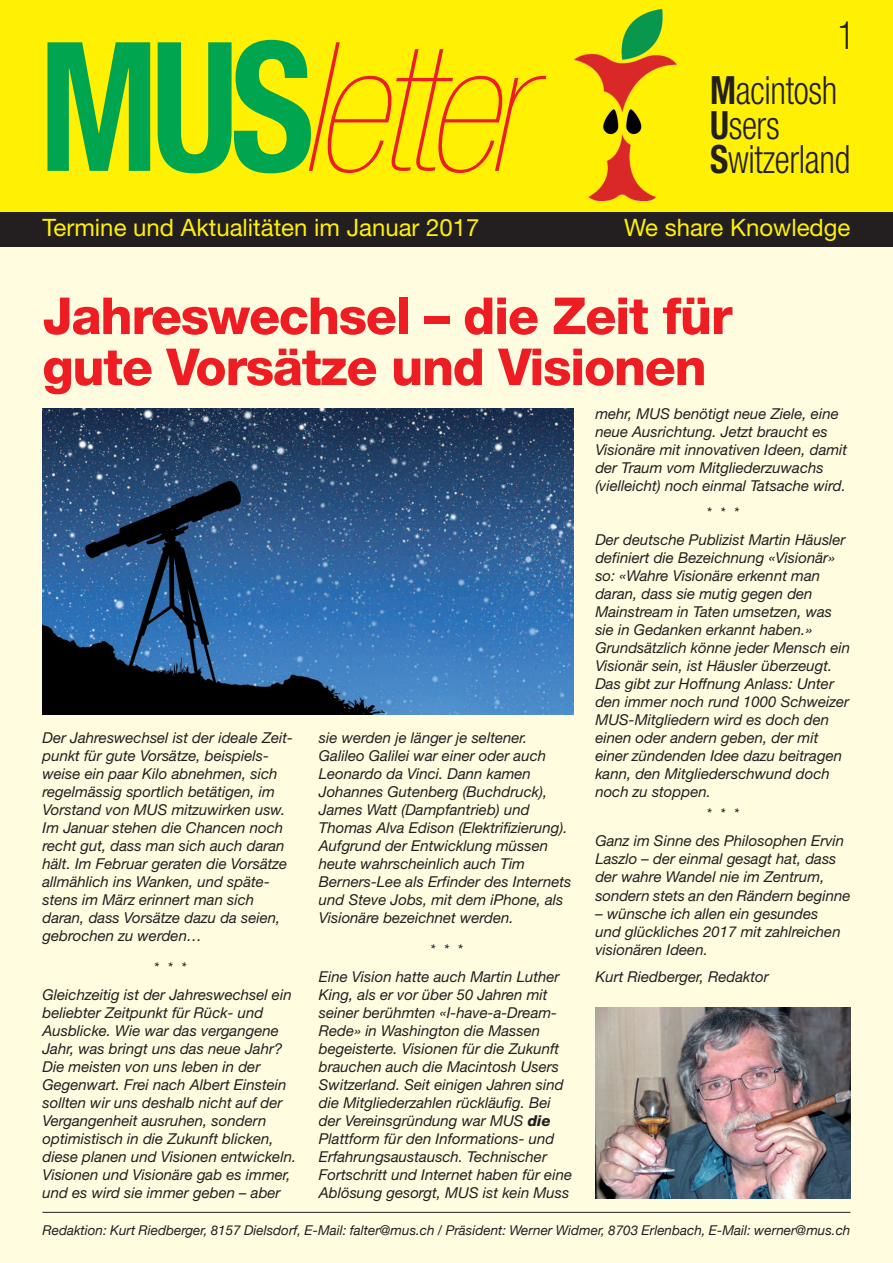
<style>
.page{position:relative;width:893px;height:1263px;background:#fff}
.page>*{position:absolute;margin:0;border:0;box-sizing:border-box;transform-origin:0 0}
.t1{font:italic 900 condensed 180px "Helvetica Neue";letter-spacing:-.05em;color:#ee1d23}
.t2{font:800 51px/51px "Helvetica Neue";letter-spacing:-.025em;color:#ee1d23}
.t3{font:300 condensed 39px/34.5px "Helvetica Neue";letter-spacing:-.01em;color:#231f20;scale:.9 1}
.t4{font:24px "Helvetica Neue";color:#fff101}
.t5{font:italic 15px/18px "Helvetica Neue";color:#231f20}
.t6{font:italic 13.5px "Helvetica Neue";color:#231f20}
.s1{font-weight:700;font-style:normal;color:#00a54f}
.s2{font-weight:700}
.s3{font-weight:800}
</style>
<div class="page">
<div style="left:0;top:242px;width:893px;height:1021px;background:#fffce0"></div>
<div style="left:0;top:0;width:893px;height:213px;background:#fff101"></div>
<img style="left:575px;top:9px;width:102px;height:191px">
<div style="left:0;top:213px;width:893px;height:34px;background:#231f20"></div>
<hr style="left:43px;top:1212px;width:807px;height:1px;background:#231f20">
<img style="left:595px;top:1008px;width:255px;height:191px">
<img style="left:43px;top:408px;width:531px;height:306px">
<h1 class="t1" style="left:39px;top:42px;width:488px"><span class="s1">MUS</span>letter</h1>
<h3 class="t3" style="left:838px;top:21px;width:20px">1</h3>
<h3 class="t3" style="left:710px;top:77px;width:157px"><span class="s2">M</span>acintosh<br><span class="s2">U</span>sers<br><span class="s2">S</span>witzerland</h3>
<h3 class="t4" style="left:43px;top:219px;width:439px">Termine und Aktualitäten im Januar 2017</h3>
<h3 class="t4" style="left:624px;top:219px;width:228px">We share Knowledge</h3>
<h2 class="t2" style="left:43px;top:295px;width:691px">Jahreswechsel – die Zeit für gute Vorsätze und Visionen</h2>
<p class="t5" style="left:43px;top:730px;width:252px">Der Jahreswechsel ist der ideale Zeit&shy;punkt für gute Vorsätze, beispiels&shy;weise ein paar Kilo abnehmen, sich regelmässig sportlich betätigen, im Vorstand von MUS mitzuwirken usw.<br>Im Januar stehen die Chancen noch recht gut, dass man sich auch daran hält. Im Februar geraten die Vorsätze allmählich ins Wanken, und späte&shy;stens im März erinnert man sich daran, dass Vorsätze dazu da seien, gebrochen zu werden…</p>
<p class="t5" style="left:43px;top:955px;width:251px;line-height:27px;text-align:center">***<br>Gleichzeitig ist der Jahreswechsel ein</p>
<p class="t5" style="left:43px;top:1005px;width:255px">beliebter Zeitpunkt für Rück- und Ausblicke. Wie war das vergangene Jahr, was bringt uns das neue Jahr?<br>Die meisten von uns leben in der Gegenwart. Frei nach Albert Einstein sollten wir uns deshalb nicht auf der Vergangenheit ausruhen, sondern optimistisch in die Zukunft blicken, diese planen und Visionen entwickeln.<br>Visionen und Visionäre gab es immer, und es wird sie immer geben – aber</p>
<p class="t5" style="left:319px;top:730px;width:254px">sie werden je länger je seltener.<br>Galileo Galilei war einer oder auch Leonardo da Vinci. Dann kamen Johannes Gutenberg (Buchdruck), James Watt (Dampfantrieb) und Thomas Alva Edison (Elektrifizierung).<br>Aufgrund der Entwicklung müssen heute wahrscheinlich auch Tim Berners-Lee als Erfinder des Internets und Steve Jobs, mit dem iPhone, als Visionäre bezeichnet werden.</p>
<p class="t5" style="left:319px;top:937px;width:242px;line-height:27px;text-indent:111px">***<br>Eine Vision hatte auch Martin Luther</p>
<p class="t5" style="left:319px;top:987px;width:255px">King, als er vor über 50 Jahren mit seiner berühmten «I-have-a-Dream-Rede» in Washington die Massen begeisterte. Visionen für die Zukunft brauchen auch die Macintosh Users Switzerland. Seit einigen Jahren sind die Mitgliederzahlen rückläufig. Bei der Vereinsgründung war MUS <span class="s3">die </span>Plattform für den Informations- und Erfahrungsaustausch. Technischer Fortschritt und Internet haben für eine Ablösung gesorgt, MUS ist kein Muss</p>
<p class="t5" style="left:595px;top:406px;width:254px">mehr, MUS benötigt neue Ziele, eine neue Ausrichtung. Jetzt braucht es Visionäre mit innovativen Ideen, damit der Traum vom Mitgliederzuwachs (vielleicht) noch einmal Tatsache wird.</p>
<p class="t5" style="left:595px;top:501px;width:252px;line-height:27px;text-align:center">***<br>Der deutsche Publizist Martin Häusler</p>
<p class="t5" style="left:595px;top:550px;width:256px">definiert die Bezeichnung «Visionär» so: «Wahre Visionäre erkennt man daran, dass sie mutig gegen den Mainstream in Taten umsetzen, was sie in Gedanken erkannt haben.» Grundsätzlich könne jeder Mensch ein Visionär sein, ist Häusler überzeugt.<br>Das gibt zur Hoffnung Anlass: Unter den immer noch rund 1000 Schweizer MUS-Mitgliedern wird es doch den einen oder andern geben, der mit einer zündenden Idee dazu beitragen kann, den Mitgliederschwund doch noch zu stoppen.</p>
<p class="t5" style="left:595px;top:802px;width:250px;line-height:27px;text-align:center">***<br>Ganz im Sinne des Philosophen Ervin</p>
<p class="t5" style="left:595px;top:852px;width:257px">Laszlo – der einmal gesagt hat, dass der wahre Wandel nie im Zentrum, sondern stets an den Rändern beginne</p>
<p class="t5" style="left:595px;top:906px;width:247px">– wünsche ich allen ein gesundes und glückliches 2017 mit zahlreichen visionären Ideen.</p>
<p class="t5" style="left:595px;top:969px;width:175px">Kurt Riedberger, Redaktor</p>
<p class="t6" style="left:43px;top:1222px;width:809px">Redaktion: Kurt Riedberger, 8157 Dielsdorf, E-Mail: falter@mus.ch / Präsident: Werner Widmer, 8703 Erlenbach, E-Mail: werner@mus.ch</p>
</div>
